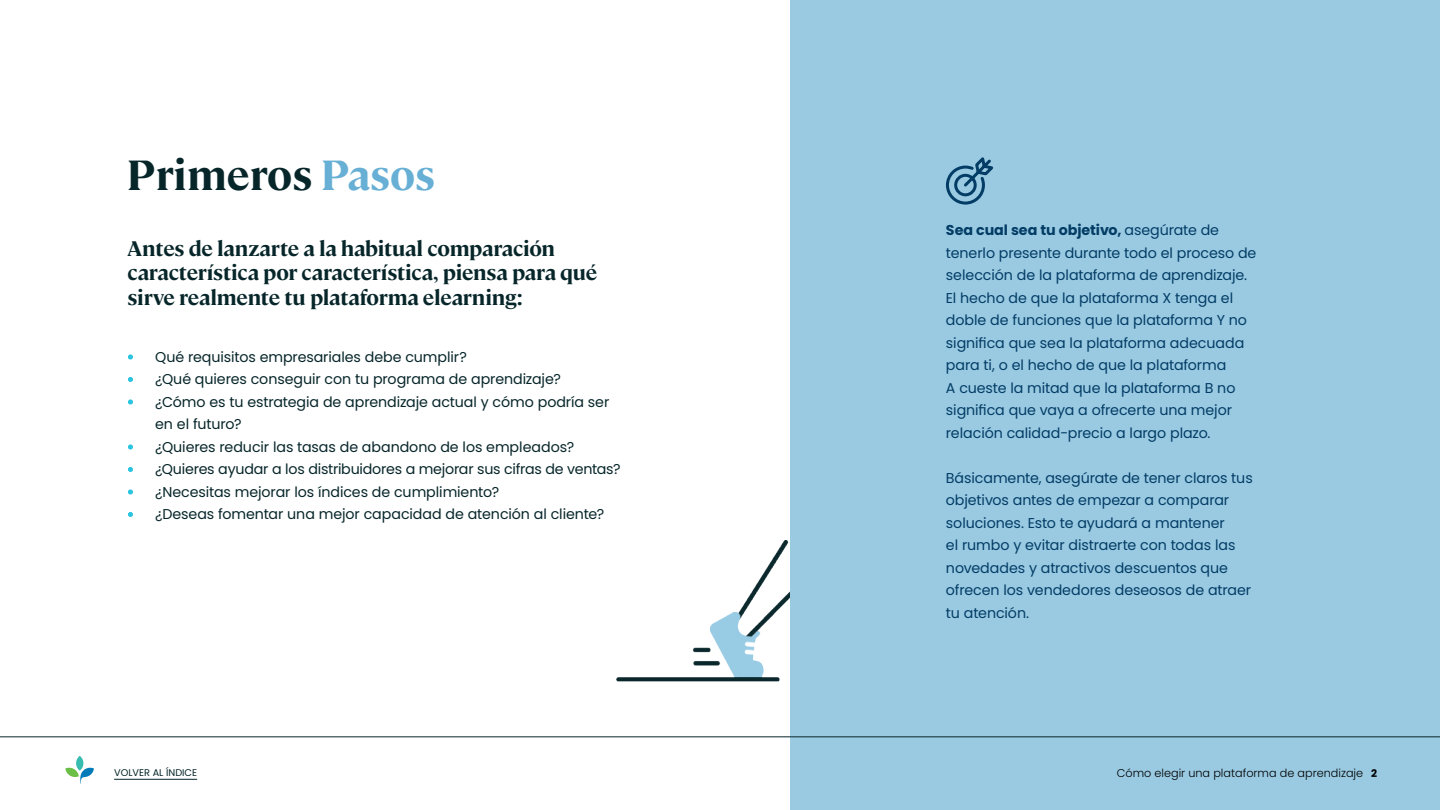
<style>
.page{position:relative;width:1440px;height:810px;background:#fff}
.page>*{position:absolute;margin:0;border:0;box-sizing:border-box;transform-origin:0 0}
.t1{font:700 42px "Cambon";color:#07262a}
.t2{font:700 21px/24.8px "Cambon";letter-spacing:-.01em;color:#07262a}
.t3{font:14.25px/22.5px "Poppins";letter-spacing:-.005em;color:#033c65}
.t4{font:14.25px/22.5px "Poppins";letter-spacing:-.005em;color:#07262a}
.t5{font:300 11.25px "Poppins";color:#000}
.t6{font:9.75px "Poppins";color:#07262a}
.s1{color:#67afd4}
.s2{color:#27c4df}
.s3{font-weight:700}
.s4{font-weight:700;font-size:10.5px}
</style>
<div class="page">
<img style="left:616px;top:537px;width:175px;height:152px">
<div style="left:791px;top:0;width:649px;height:810px;background:#99cae2"></div>
<hr style="left:0;top:737px;width:1440px;height:1px;background:#07262a">
<svg style="left:946px;top:157px;width:48px;height:48px"></svg>
<div style="left:76px;top:756px;width:7px;height:15px;background:#36bdb0;border-radius:50%"></div>
<svg style="left:65px;top:767px;width:29px;height:17px"></svg>
<hr style="left:114px;top:779px;width:83px;height:1px;background:#07262a">
<h1 class="t1" style="left:127px;top:145px;width:310px">Primeros <span class="s1">Pasos</span></h1>
<h2 class="t2" style="left:128px;top:234px;width:471px">Antes de lanzarte a la habitual comparación característica por característica, piensa para qué sirve realmente tu plataforma elearning:</h2>
<p class="t4" style="left:128px;top:346px;width:341px"><span class="s2">•</span> Qué requisitos empresariales debe cumplir?</p>
<p class="t4" style="left:128px;top:368px;width:435px"><span class="s2">•</span> ¿Qué quieres conseguir con tu programa de aprendizaje?</p>
<p class="t4" style="left:155px;top:391px;width:456px;text-indent:-28px"><span class="s2">•</span> ¿Cómo es tu estrategia de aprendizaje actual y cómo podría ser en el futuro?</p>
<p class="t4" style="left:128px;top:436px;width:448px"><span class="s2">•</span> ¿Quieres reducir las tasas de abandono de los empleados?</p>
<p class="t4" style="left:128px;top:458px;width:495px"><span class="s2">•</span> ¿Quieres ayudar a los distribuidores a mejorar sus cifras de ventas?</p>
<p class="t4" style="left:128px;top:481px;width:373px"><span class="s2">•</span> ¿Necesitas mejorar los índices de cumplimiento?</p>
<p class="t4" style="left:128px;top:503px;width:478px"><span class="s2">•</span> ¿Deseas fomentar una mejor capacidad de atención al cliente?</p>
<p class="t3" style="left:946px;top:219px;width:312px"><span class="s3">Sea cual sea tu objetivo,</span> asegúrate de tenerlo presente durante todo el proceso de selección de la plataforma de aprendizaje.<br>El hecho de que la plataforma X tenga el doble de funciones que la plataforma Y no significa que sea la plataforma adecuada para ti, o el hecho de que la plataforma<br>A cueste la mitad que la plataforma B no significa que vaya a ofrecerte una mejor relación calidad-precio a largo plazo.</p>
<p class="t3" style="left:946px;top:466px;width:308px">Básicamente, asegúrate de tener claros tus objetivos antes de empezar a comparar soluciones. Esto te ayudará a mantener<br>el rumbo y evitar distraerte con todas las novedades y atractivos descuentos que ofrecen los vendedores deseosos de atraer tu atención.</p>
<p class="t6" style="left:114px;top:766px;width:85px">VOLVER AL ÍNDICE</p>
<p class="t5" style="left:1117px;top:766px;width:262px">Cómo elegir una plataforma de aprendizaje <span class="s4">2</span></p>
</div>
